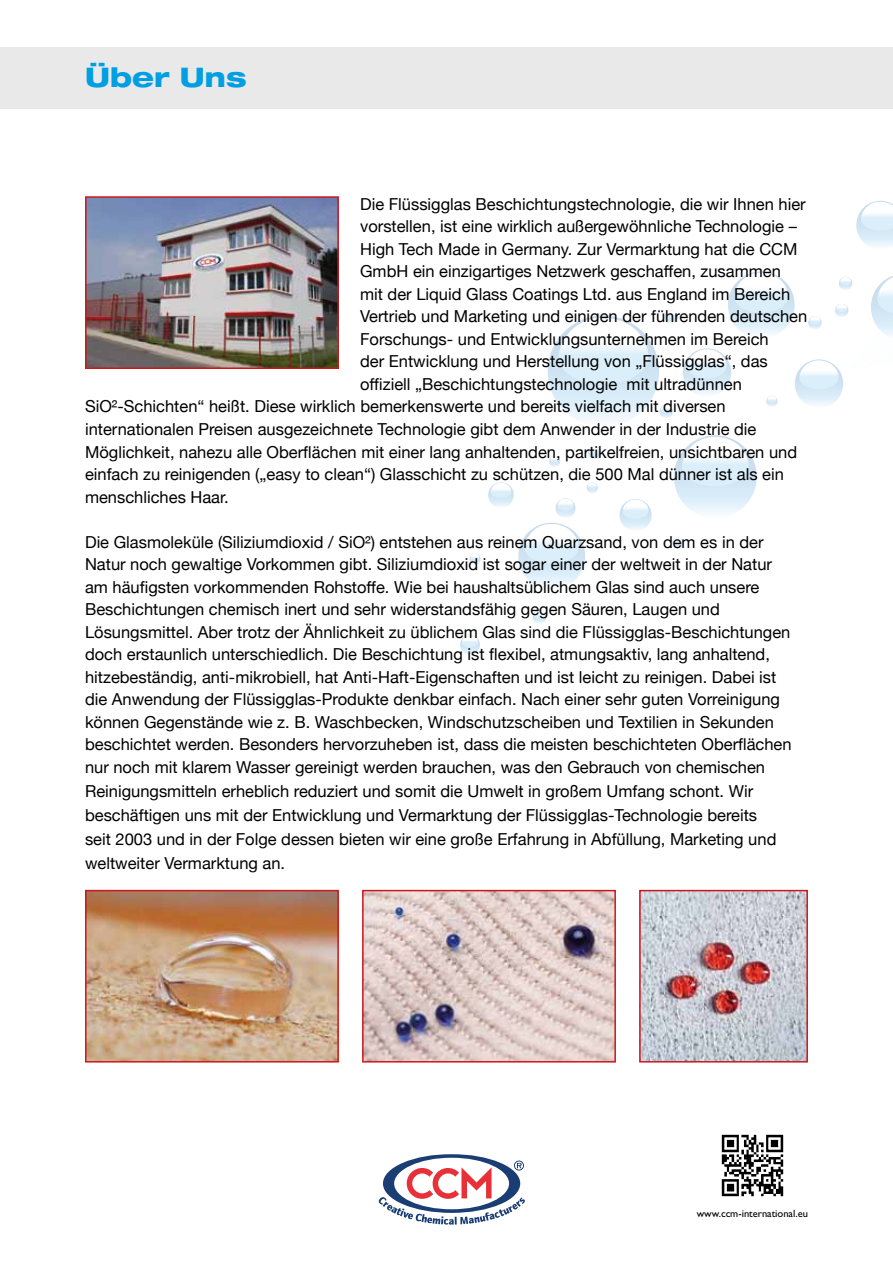
<style>
.page{position:relative;width:893px;height:1263px;background:#fff}
.page>*{position:absolute;margin:0;border:0;box-sizing:border-box;transform-origin:0 0}
.t1{font:800 expanded 27px "Helvetica Neue LT Std";color:#009fe3}
.t2{font:16.5px/22.5px "Helvetica Neue";color:#000}
.t3{font:10.5px "Gill Sans";color:#000}
</style>
<div class="page">
<svg style="left:548px;top:316px;width:111px;height:111px"></svg>
<svg style="left:553px;top:318px;width:100px;height:73px"></svg>
<svg style="left:674px;top:435px;width:83px;height:83px"></svg>
<svg style="left:678px;top:437px;width:74px;height:54px"></svg>
<svg style="left:728px;top:271px;width:67px;height:67px"></svg>
<svg style="left:731px;top:273px;width:60px;height:44px"></svg>
<svg style="left:518px;top:523px;width:67px;height:66px"></svg>
<svg style="left:522px;top:524px;width:60px;height:44px"></svg>
<svg style="left:871px;top:276px;width:22px;height:61px"></svg>
<svg style="left:683px;top:348px;width:48px;height:49px"></svg>
<svg style="left:685px;top:349px;width:44px;height:32px"></svg>
<svg style="left:795px;top:359px;width:48px;height:49px"></svg>
<svg style="left:797px;top:360px;width:44px;height:32px"></svg>
<svg style="left:619px;top:499px;width:33px;height:32px"></svg>
<svg style="left:621px;top:500px;width:29px;height:21px"></svg>
<svg style="left:488px;top:482px;width:26px;height:25px"></svg>
<svg style="left:556px;top:498px;width:19px;height:20px"></svg>
<svg style="left:557px;top:499px;width:17px;height:13px"></svg>
<svg style="left:460px;top:635px;width:20px;height:19px"></svg>
<svg style="left:856px;top:201px;width:37px;height:46px"></svg>
<svg style="left:766px;top:396px;width:11px;height:11px"></svg>
<svg style="left:587px;top:482px;width:11px;height:11px"></svg>
<svg style="left:549px;top:456px;width:11px;height:11px"></svg>
<svg style="left:469px;top:553px;width:12px;height:11px"></svg>
<svg style="left:672px;top:537px;width:11px;height:11px"></svg>
<svg style="left:588px;top:446px;width:13px;height:14px"></svg>
<svg style="left:589px;top:446px;width:12px;height:9px"></svg>
<svg style="left:659px;top:405px;width:14px;height:13px"></svg>
<svg style="left:660px;top:405px;width:12px;height:9px"></svg>
<svg style="left:533px;top:610px;width:13px;height:14px"></svg>
<svg style="left:533px;top:611px;width:12px;height:8px"></svg>
<svg style="left:839px;top:277px;width:13px;height:13px"></svg>
<svg style="left:835px;top:304px;width:13px;height:13px"></svg>
<svg style="left:808px;top:316px;width:14px;height:14px"></svg>
<svg style="left:809px;top:316px;width:12px;height:9px"></svg>
<svg style="left:665px;top:310px;width:13px;height:14px"></svg>
<svg style="left:665px;top:311px;width:12px;height:8px"></svg>
<div style="left:0;top:47px;width:893px;height:61px;background:#e9e9e9"></div>
<img style="left:88px;top:199px;width:248px;height:167px">
<div style="left:85px;top:196px;width:254px;height:173px;border:2px solid #cd171a"></div>
<img style="left:88px;top:893px;width:248px;height:166px">
<div style="left:85px;top:890px;width:254px;height:172px;border:2px solid #cd171a"></div>
<img style="left:365px;top:893px;width:248px;height:166px">
<div style="left:362px;top:890px;width:254px;height:172px;border:2px solid #cd171a"></div>
<img style="left:642px;top:893px;width:163px;height:166px">
<div style="left:639px;top:890px;width:169px;height:172px;border:2px solid #cd171a"></div>
<svg style="left:378px;top:1154px;width:147px;height:71px"></svg>
<img style="left:721px;top:1134px;width:63px;height:63px">
<h1 class="t1" style="left:85px;top:60px;width:163px">Über Uns</h1>
<p class="t2" style="left:360px;top:192px;width:447px">Die Flüssigglas Beschichtungstechnologie, die wir Ihnen hier</p>
<p class="t2" style="left:360px;top:214px;width:438px">vorstellen, ist eine wirklich außergewöhnliche Technologie –</p>
<p class="t2" style="left:360px;top:237px;width:439px">High Tech Made in Germany. Zur Vermarktung hat die CCM</p>
<p class="t2" style="left:360px;top:259px;width:422px">GmbH ein einzigartiges Netzwerk geschaffen, zusammen</p>
<p class="t2" style="left:360px;top:282px;width:432px">mit der Liquid Glass Coatings Ltd. aus England im Bereich</p>
<p class="t2" style="left:360px;top:304px;width:449px">Vertrieb und Marketing und einigen der führenden deutschen</p>
<p class="t2" style="left:360px;top:327px;width:410px">Forschungs- und Entwicklungsunternehmen im Bereich</p>
<p class="t2" style="left:360px;top:349px;width:409px">der Entwicklung und Herstellung von „Flüssigglas“, das</p>
<p class="t2" style="left:360px;top:372px;width:383px">offiziell „Beschichtungstechnologie mit ultradünnen</p>
<p class="t2" style="left:85px;top:394px;width:642px">SiO²-Schichten“ heißt. Diese wirklich bemerkenswerte und bereits vielfach mit diversen</p>
<p class="t2" style="left:85px;top:417px;width:673px">internationalen Preisen ausgezeichnete Technologie gibt dem Anwender in der Industrie die</p>
<p class="t2" style="left:85px;top:439px;width:714px">Möglichkeit, nahezu alle Oberflächen mit einer lang anhaltenden, partikelfreien, unsichtbaren und</p>
<p class="t2" style="left:85px;top:462px;width:700px">einfach zu reinigenden („easy to clean“) Glasschicht zu schützen, die 500 Mal dünner ist als ein</p>
<p class="t2" style="left:85px;top:484px;width:145px">menschliches Haar.</p>
<p class="t2" style="left:85px;top:529px;width:708px">Die Glasmoleküle (Siliziumdioxid / SiO²) entstehen aus reinem Quarzsand, von dem es in der Natur noch gewaltige Vorkommen gibt. Siliziumdioxid ist sogar einer der weltweit in der Natur am häufigsten vorkommenden Rohstoffe. Wie bei haushaltsüblichem Glas sind auch unsere Beschichtungen chemisch inert und sehr widerstandsfähig gegen Säuren, Laugen und Lösungsmittel. Aber trotz der Ähnlichkeit zu üblichem Glas sind die Flüssigglas-Beschichtungen doch erstaunlich unterschiedlich. Die Beschichtung ist flexibel, atmungsaktiv, lang anhaltend, hitzebeständig, anti-mikrobiell, hat Anti-Haft-Eigenschaften und ist leicht zu reinigen. Dabei ist die Anwendung der Flüssigglas-Produkte denkbar einfach. Nach einer sehr guten Vorreinigung können Gegenstände wie z. B. Waschbecken, Windschutzscheiben und Textilien in Sekunden beschichtet werden. Besonders hervorzuheben ist, dass die meisten beschichteten Oberflächen nur noch mit klarem Wasser gereinigt werden brauchen, was den Gebrauch von chemischen</p>
<p class="t2" style="left:85px;top:777px;width:693px;line-height:24px">Reinigungsmitteln erheblich reduziert und somit die Umwelt in großem Umfang schont. Wir beschäftigen uns mit der Entwicklung und Vermarktung der Flüssigglas-Technologie bereits seit 2003 und in der Folge dessen bieten wir eine große Erfahrung in Abfüllung, Marketing und weltweiter Vermarktung an.</p>
<p class="t3" style="left:697px;top:1207px;width:113px">www.ccm-international.eu</p>
</div>
